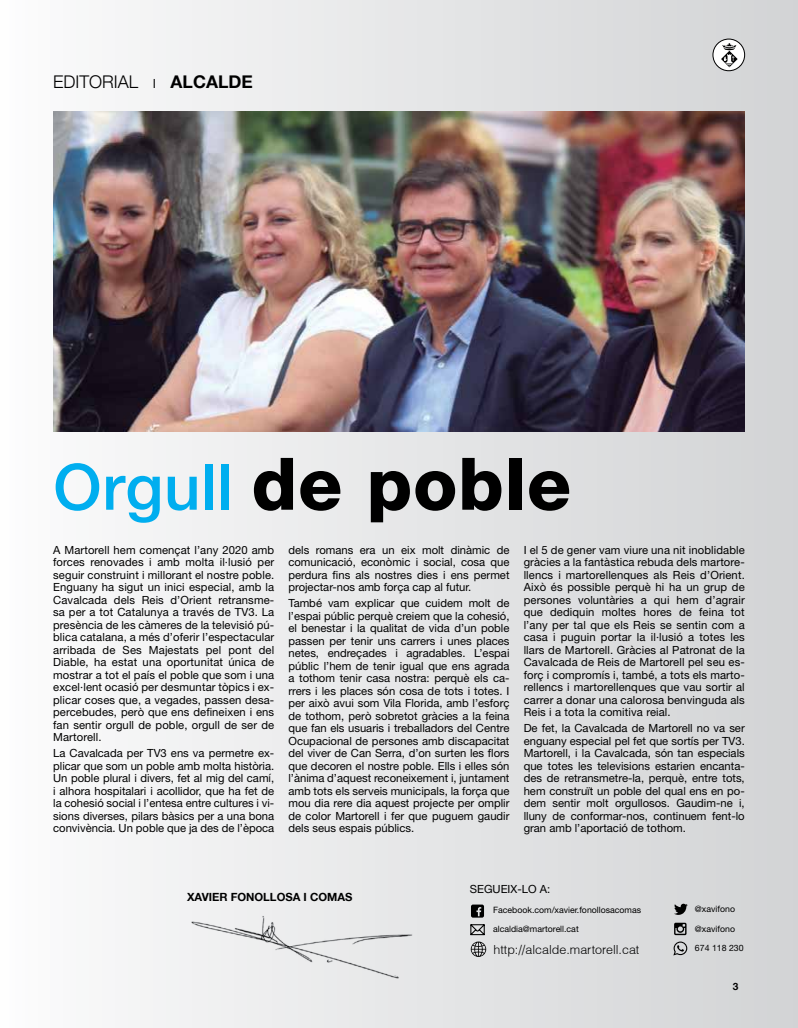
<style>
.page{position:relative;width:798px;height:1028px;background:#fff}
.page>*{position:absolute;margin:0;border:0;box-sizing:border-box;transform-origin:0 0}
.t1{font:800 72.5px "Helvetica 85";letter-spacing:.01em;color:#000}
.t2{font:300 17.5px "Helvetica Neue";color:#000}
.t3{font:300 12.5px "Helvetica";color:#000}
.t4{font:11.25px/12.5px "Helvetica Neue";color:#000;text-align:justify}
.t5{font:700 11.25px "Helvetica 75";color:#000}
.t6{font:700 10px "Helvetica 75";color:#000}
.t7{font:8.75px "Helvetica Neue";color:#000}
.s1{font-family:"Helvetica 75";font-weight:700}
.s2{font-family:"Helvetica Neue";font-weight:500;font-size:63.75px;color:#00aeef}
</style>
<div class="page">
<div style="left:0;top:0;width:797px;height:1028px;background:linear-gradient(to right,#fcfcfc,#d1d3d4)"></div>
<div style="left:167px;top:878px;width:251px;height:120px;background:#ececed"></div>
<svg style="left:673px;top:941px;width:14px;height:14px"></svg>
<svg style="left:471px;top:904px;width:13px;height:13px"></svg>
<svg style="left:673px;top:903px;width:14px;height:12px"></svg>
<svg style="left:673px;top:922px;width:13px;height:13px"></svg>
<svg style="left:469px;top:923px;width:17px;height:34px"></svg>
<img style="left:53px;top:112px;width:691px;height:319px">
<svg style="left:712px;top:39px;width:32px;height:32px"></svg>
<div style="left:712px;top:39px;width:32px;height:32px;border:1px solid #000;border-radius:50%"></div>
<svg style="left:720px;top:43px;width:17px;height:24px"></svg>
<h2 class="t2" style="left:53px;top:67px;width:201px">EDITORIAL ı <span class="s1">ALCALDE</span></h2>
<h1 class="t1" style="left:53px;top:441px;width:519px"><span class="s2">Orgull</span> de poble</h1>
<p class="t4" style="left:53px;top:543px;width:222px">A Martorell hem començat l’any 2020 amb forces renovades i amb molta il·lusió per seguir construint i millorant el nostre poble.<br>Enguany ha sigut un inici especial, amb la Cavalcada dels Reis d’Orient retransme&shy;sa per a tot Catalunya a través de TV3. La presència de les càmeres de la televisió pú&shy;blica catalana, a més d’oferir l’espectacular arribada de Ses Majestats pel pont del Diable, ha estat una oportunitat única de mostrar a tot el país el poble que som i una excel·lent ocasió per desmuntar tòpics i ex&shy;plicar coses que, a vegades, passen desa&shy;percebudes, però que ens defineixen i ens fan sentir orgull de poble, orgull de ser de Martorell.</p>
<p class="t4" style="left:53px;top:747px;width:222px">La Cavalcada per TV3 ens va permetre ex&shy;plicar que som un poble amb molta història.<br>Un poble plural i divers, fet al mig del camí, i alhora hospitalari i acollidor, que ha fet de la cohesió social i l’entesa entre cultures i vi&shy;sions diverses, pilars bàsics per a una bona convivència. Un poble que ja des de l’època</p>
<p class="t4" style="left:288px;top:543px;width:222px">dels romans era un eix molt dinàmic de comunicació, econòmic i social, cosa que perdura fins als nostres dies i ens permet projectar-nos amb força cap al futur.</p>
<p class="t4" style="left:288px;top:597px;width:222px">També vam explicar que cuidem molt de l’espai públic perquè creiem que la cohesió, el benestar i la qualitat de vida d’un poble passen per tenir uns carrers i unes places netes, endreçades i agradables. L’espai públic l’hem de tenir igual que ens agrada a tothom tenir casa nostra: perquè els ca&shy;rrers i les places són cosa de tots i totes. I per això avui som Vila Florida, amb l’esforç de tothom, però sobretot gràcies a la feina que fan els usuaris i treballadors del Centre Ocupacional de persones amb discapacitat del viver de Can Serra, d’on surten les flors que decoren el nostre poble. Ells i elles són l’ànima d’aquest reconeixement i, juntament amb tots els serveis municipals, la força que mou dia rere dia aquest projecte per omplir de color Martorell i fer que puguem gaudir dels seus espais públics.</p>
<p class="t4" style="left:523px;top:543px;width:222px">I el 5 de gener vam viure una nit inoblidable gràcies a la fantàstica rebuda dels martore&shy;llencs i martorellenques als Reis d’Orient.<br>Això és possible perquè hi ha un grup de persones voluntàries a qui hem d’agrair que dediquin moltes hores de feina tot l’any per tal que els Reis se sentin com a casa i puguin portar la il·lusió a totes les llars de Martorell. Gràcies al Patronat de la Cavalcada de Reis de Martorell pel seu es&shy;forç i compromís i, també, a tots els marto&shy;rellencs i martorellenques que vau sortir al carrer a donar una calorosa benvinguda als Reis i a tota la comitiva reial.</p>
<p class="t4" style="left:523px;top:722px;width:222px">De fet, la Cavalcada de Martorell no va ser enguany especial pel fet que sortís per TV3.<br>Martorell, i la Cavalcada, són tan especials que totes les televisions estarien encanta&shy;des de retransmetre-la, perquè, entre tots, hem construït un poble del qual ens en po&shy;dem sentir molt orgullosos. Gaudim-ne i, lluny de conformar-nos, continuem fent-lo gran amb l’aportació de tothom.</p>
<p class="t5" style="left:187px;top:890px;width:167px">XAVIER FONOLLOSA I COMAS</p>
<p class="t4" style="left:469px;top:882px;width:82px">SEGUEIX-LO A:</p>
<p class="t7" style="left:493px;top:904px;width:149px">Facebook.com/xavier.fonollosacomas</p>
<p class="t7" style="left:694px;top:903px;width:42px">@xavifono</p>
<p class="t7" style="left:493px;top:924px;width:87px">alcaldia@martorell.cat</p>
<p class="t7" style="left:694px;top:923px;width:42px">@xavifono</p>
<p class="t3" style="left:493px;top:941px;width:147px">http://alcalde.martorell.cat</p>
<p class="t7" style="left:694px;top:942px;width:50px">674 118 230</p>
<p class="t6" style="left:732px;top:980px;width:7px">3</p>
</div>
